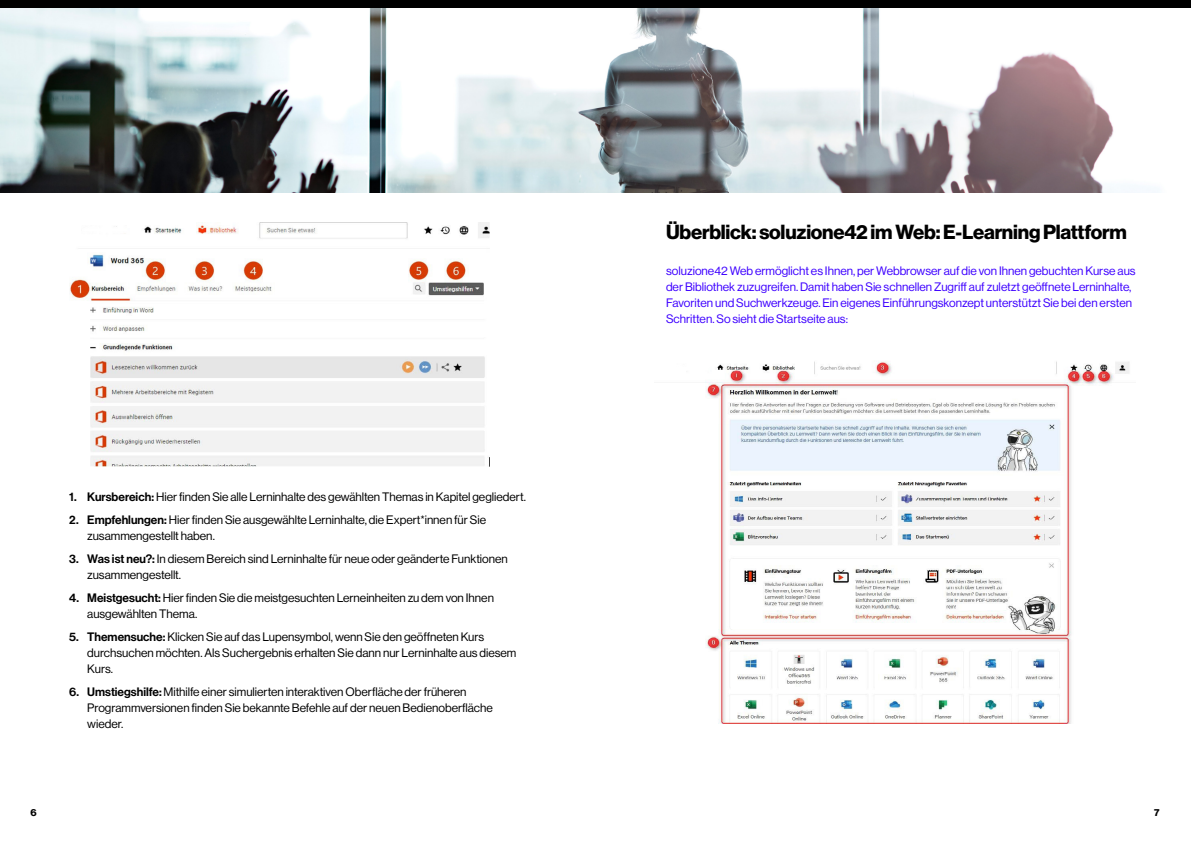
<style>
.page{position:relative;width:1191px;height:842px;background:#fff}
.page>*{position:absolute;margin:0;border:0;box-sizing:border-box;transform-origin:0 0}
.t1{font:700 20px "Haas Grot Disp 75";letter-spacing:-.01em;color:#000}
.t2{font:12px/16px "N Haas Grotesk DS Pro 55 Rg";color:#000}
.t3{font:12px/16px "Haas Grot Disp 55 Roman";color:#3e00ff}
.t4{font:700 10px "Haas Grot Disp 75";color:#000}
.s1{font-family:"N Haas Grotesk DS Pro 65 Md"}
</style>
<div class="page">
<div style="left:0;top:0;width:1191px;height:9px;background:#000"></div>
<img style="left:0;top:9px;width:1158px;height:184px">
<img style="left:70px;top:222px;width:419px;height:245px">
<img style="left:705px;top:361px;width:424px;height:363px">
<p class="t2" style="left:69px;top:489px;width:458px"><span class="s1">1. Kursbereich:</span> Hier finden Sie alle Lerninhalte des gewählten Themas in Kapitel gegliedert.</p>
<p class="t2" style="left:87px;top:512px;width:400px;text-indent:-18px"><span class="s1">2. Empfehlungen:</span> Hier finden Sie ausgewählte Lerninhalte, die Expert*innen für Sie zusammengestellt haben.</p>
<p class="t2" style="left:87px;top:551px;width:422px;text-indent:-18px"><span class="s1">3. Was ist neu?:</span> In diesem Bereich sind Lerninhalte für neue oder geänderte Funktionen zusammengestellt.</p>
<p class="t2" style="left:87px;top:590px;width:408px;text-indent:-18px"><span class="s1">4. Meistgesucht:</span> Hier finden Sie die meistgesuchten Lerneinheiten zu dem von Ihnen ausgewählten Thema.</p>
<p class="t2" style="left:87px;top:629px;width:430px;text-indent:-18px"><span class="s1">5. Themensuche:</span> Klicken Sie auf das Lupensymbol, wenn Sie den geöffneten Kurs durchsuchen möchten. Als Suchergebnis erhalten Sie dann nur Lerninhalte aus diesem<br>Kurs.</p>
<p class="t2" style="left:87px;top:684px;width:407px;text-indent:-18px"><span class="s1">6. Umstiegshilfe:</span> Mithilfe einer simulierten interaktiven Oberfläche der früheren<br>Programmversionen finden Sie bekannte Befehle auf der neuen Bedienoberfläche wieder.</p>
<h1 class="t1" style="left:666px;top:220px;width:462px">Überblick: soluzione42 im Web: E-Learning Plattform</h1>
<p class="t3" style="left:666px;top:263px;width:471px">soluzione42 Web ermöglicht es Ihnen, per Webbrowser auf die von Ihnen gebuchten Kurse aus der Bibliothek zuzugreifen. Damit haben Sie schnellen Zugriff auf zuletzt geöffnete Lerninhalte, Favoriten und Suchwerkzeuge. Ein eigenes Einführungskonzept unterstützt Sie bei den ersten Schritten. So sieht die Startseite aus:</p>
<p class="t4" style="left:31px;top:807px;width:8px">6</p>
<p class="t4" style="left:1154px;top:807px;width:7px">7</p>
</div>
